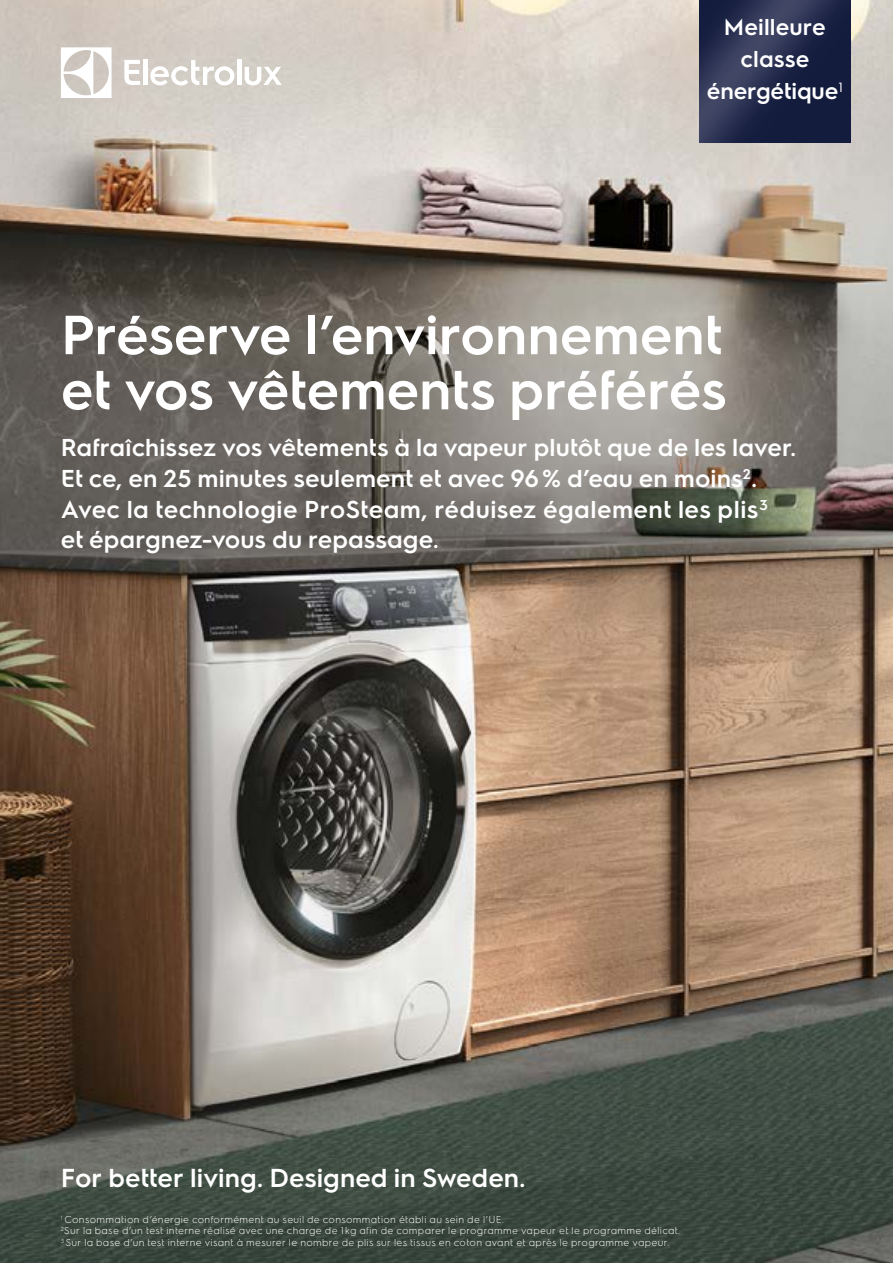
<style>
.page{position:relative;width:893px;height:1263px;background:#fff}
.page>*{position:absolute;margin:0;border:0;box-sizing:border-box;transform-origin:0 0}
.t1{font:600 55.2px/55.2px "Electrolux Sans";letter-spacing:-.005em;color:#fff}
.t2{font:600 26.1px "Electrolux Sans";color:#fff}
.t3{font:600 24.45px/30.6px "Electrolux Sans";letter-spacing:.005em;color:#fff}
.t4{font:600 22.95px/32.1px "Electrolux Sans";color:#fff;text-align:center}
.t5{font:300 9.9px/11.6px "Electrolux Sans";letter-spacing:.03em;color:#fff}
</style>
<div class="page">
<img style="left:0;top:0;width:893px;height:1263px">
<img style="left:699px;top:0;width:152px;height:143px">
<svg style="left:61px;top:47px;width:51px;height:51px"></svg>
<svg style="left:124px;top:60px;width:16px;height:25px"></svg>
<div style="left:143px;top:60px;width:5px;height:25px;background:#fff"></div>
<svg style="left:150px;top:60px;width:84px;height:25px"></svg>
<hr style="left:237px;top:60px;width:4px;height:25px;background:#fff">
<svg style="left:245px;top:67px;width:37px;height:18px"></svg>
<h3 class="t4" style="left:707px;top:9px;width:138px">Meilleure classe énergétique<sup>1</sup></h3>
<h1 class="t1" style="left:61px;top:304px;width:667px">Préserve l’environnement et vos vêtements préférés</h1>
<h3 class="t3" style="left:61px;top:431px;width:737px">Rafraîchissez vos vêtements à la vapeur plutôt que de les laver.<br>Et ce, en 25 minutes seulement et avec 96% d’eau en moins<sup>2</sup>.<br>Avec la technologie ProSteam, réduisez également les plis<sup>3 </sup>et épargnez-vous du repassage.</h3>
<h2 class="t2" style="left:61px;top:1159px;width:466px">For better living. Designed in Sweden.</h2>
<p class="t5" style="left:61px;top:1213px;width:621px"><sup>1</sup> Consommation d’énergie conformément au seuil de consommation établi au sein de l’UE.<br><sup>2</sup>Sur la base d’un test interne réalisé avec une charge de 1kg afin de comparer le programme vapeur et le programme délicat.<br><sup>3</sup> Sur la base d’un test interne visant à mesurer le nombre de plis sur les tissus en coton avant et après le programme vapeur.</p>
</div>
